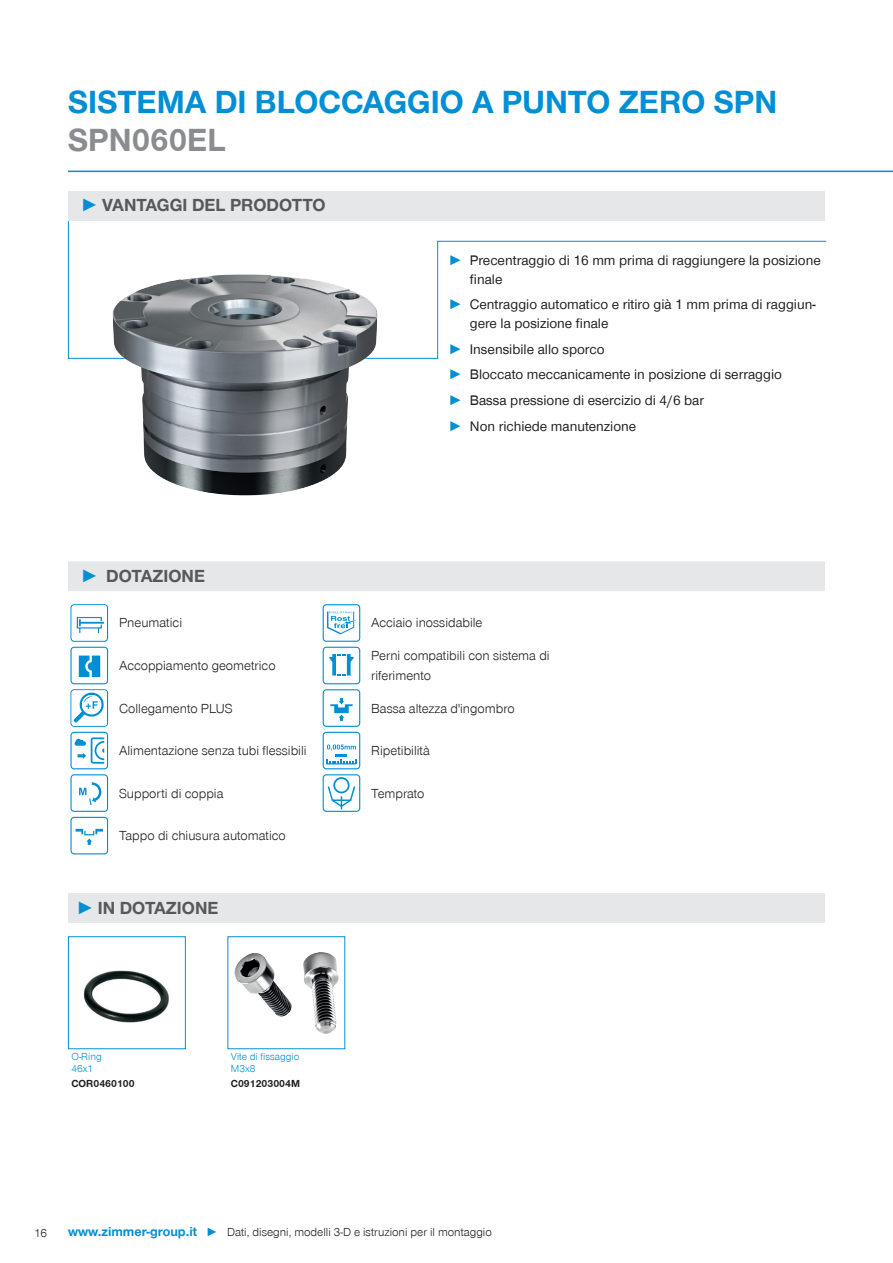
<style>
.page{position:relative;width:893px;height:1263px;background:#fff}
.page>*{position:absolute;margin:0;border:0;box-sizing:border-box;transform-origin:0 0}
.CB_AF_Headline_22_25{font:700 33px/37.5px "Zimmer Group Sans Global";color:#008fd5}
.t1{font:700 18px "Zimmer Group Sans Global";color:#57585a}
.t2{font:14.25px/19.2px "Zimmer Group Sans Global";color:#231f20}
.CB_AF_Tabellentext_I{font:300 13.5px/19.5px "Zimmer Group Sans Global";color:#231f20}
.CB_AF_Seitenzahl_lin{font:300 12px "Zimmer Group Sans Global";color:#231f20}
.CB_AF_Text_7{font:300 10.5px/12px "Zimmer Group Sans Global";color:#008fd5}
.CB_AF_Text_7-2{font:700 10.5px "Zimmer Group Sans Global";color:#231f20}
.s1{color:#8a8c8f}
.s2{font-family:"Zimmer Group Sans";color:#008fd5}
.s3{font-family:"Zimmer Group Sans";font-weight:700;color:#008fd5}
.s4{color:#008fd5}
.s5{font-weight:700;font-size:13.5px;color:#008fd5}
</style>
<div class="page">
<svg style="left:68px;top:221px;width:759px;height:138px"></svg>
<img style="left:109px;top:269px;width:272px;height:227px">
<hr style="left:68px;top:171px;width:825px;height:1px;background:#008fd5">
<div style="left:68px;top:191px;width:757px;height:30px;background:#e6e7e9"></div>
<div style="left:68px;top:893px;width:757px;height:30px;background:#e6e7e9"></div>
<svg style="left:68px;top:936px;width:118px;height:113px"></svg>
<svg style="left:227px;top:936px;width:119px;height:113px"></svg>
<div style="left:68px;top:561px;width:757px;height:30px;background:#e6e7e9"></div>
<svg style="left:323px;top:604px;width:37px;height:208px"></svg>
<svg style="left:70px;top:604px;width:38px;height:250px"></svg>
<p class="CB_AF_Headline_22_25" style="left:68px;top:83px;width:711px">SISTEMA DI BLOCCAGGIO A PUNTO ZERO SPN<br><span class="s1">SPN060EL</span></p>
<p class="t1" style="left:81px;top:194px;width:246px"><span class="s2">►</span> VANTAGGI DEL PRODOTTO</p>
<p class="t2" style="left:470px;top:250px;width:352px;text-indent:-21px"><span class="s3">►</span> Precentraggio di 16 mm prima di raggiungere la posizione finale</p>
<p class="t2" style="left:470px;top:295px;width:347px;text-indent:-21px"><span class="s3">►</span> Centraggio automatico e ritiro già 1 mm prima di raggiun&shy;gere la posizione finale</p>
<p class="t2" style="left:449px;top:339px;width:157px"><span class="s3">►</span> Insensibile allo sporco</p>
<p class="t2" style="left:449px;top:365px;width:335px"><span class="s3">►</span> Bloccato meccanicamente in posizione di serraggio</p>
<p class="t2" style="left:449px;top:390px;width:257px"><span class="s3">►</span> Bassa pressione di esercizio di 4/6 bar</p>
<p class="t2" style="left:449px;top:416px;width:189px"><span class="s3">►</span> Non richiede manutenzione</p>
<p class="t1" style="left:81px;top:565px;width:126px"><span class="s4">►</span> DOTAZIONE</p>
<p class="CB_AF_Tabellentext_I" style="left:119px;top:613px;width:65px">Pneumatici</p>
<p class="CB_AF_Tabellentext_I" style="left:371px;top:613px;width:113px">Acciaio inossidabile</p>
<p class="CB_AF_Tabellentext_I" style="left:119px;top:656px;width:158px">Accoppiamento geometrico</p>
<p class="CB_AF_Tabellentext_I" style="left:371px;top:646px;width:180px">Perni compatibili con sistema di riferimento</p>
<p class="CB_AF_Tabellentext_I" style="left:119px;top:698px;width:115px">Collegamento PLUS</p>
<p class="CB_AF_Tabellentext_I" style="left:371px;top:698px;width:145px">Bassa altezza d'ingombro</p>
<p class="CB_AF_Tabellentext_I" style="left:119px;top:741px;width:189px">Alimentazione senza tubi flessibili</p>
<p class="CB_AF_Tabellentext_I" style="left:371px;top:741px;width:60px">Ripetibilità</p>
<p class="CB_AF_Tabellentext_I" style="left:119px;top:783px;width:106px">Supporti di coppia</p>
<p class="CB_AF_Tabellentext_I" style="left:371px;top:783px;width:55px">Temprato</p>
<p class="CB_AF_Tabellentext_I" style="left:119px;top:826px;width:168px">Tappo di chiusura automatico</p>
<p class="t1" style="left:77px;top:897px;width:143px"><span class="s2">►</span> IN DOTAZIONE</p>
<p class="CB_AF_Text_7" style="left:71px;top:1051px;width:32px">O-Ring<br>46x1</p>
<p class="CB_AF_Text_7" style="left:231px;top:1051px;width:70px">Vite di fissaggio<br>M3x8</p>
<p class="CB_AF_Text_7-2" style="left:71px;top:1077px;width:65px">COR0460100</p>
<p class="CB_AF_Text_7-2" style="left:231px;top:1077px;width:71px">C091203004M</p>
<p class="CB_AF_Seitenzahl_lin" style="left:34px;top:1226px;width:15px">16</p>
<p class="CB_AF_Seitenzahl_lin" style="left:68px;top:1225px;width:425px"><span class="s5">www.zimmer-group.it</span> <span class="s4">►</span> Dati, disegni, modelli 3-D e istruzioni per il montaggio</p>
</div>
